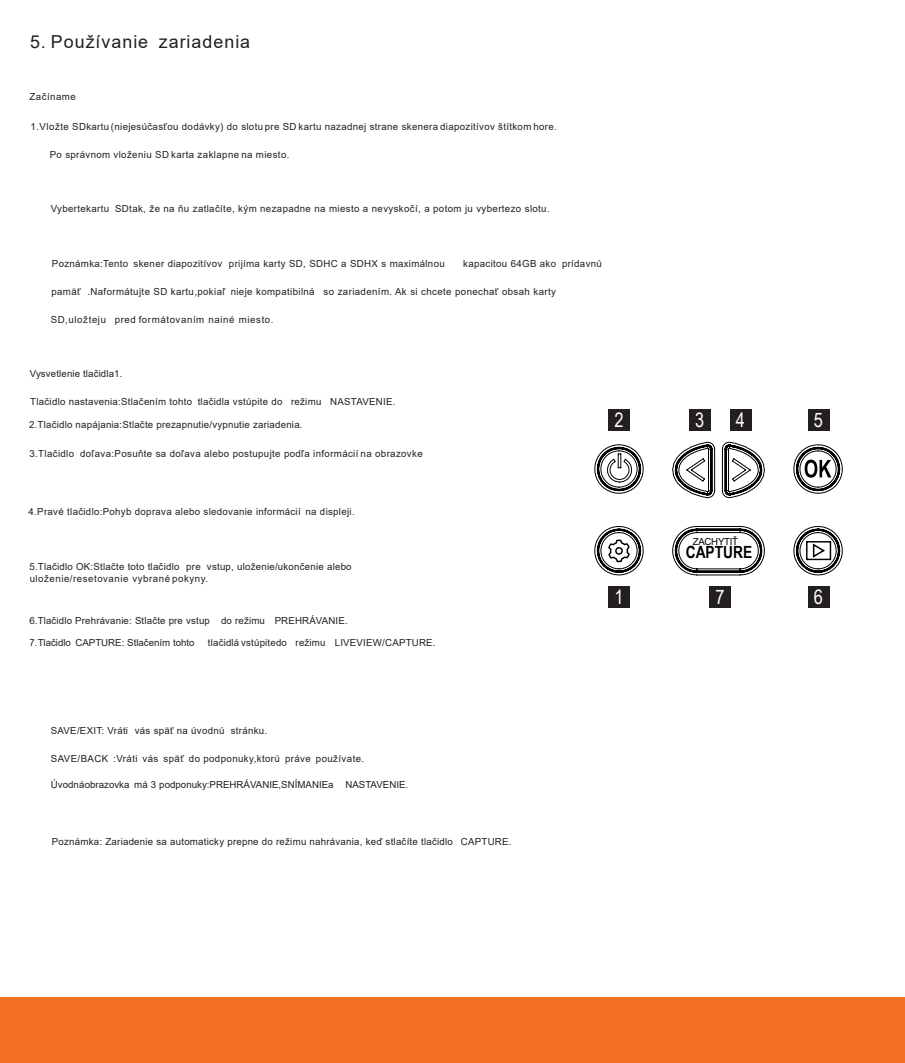
<style>
.page{position:relative;width:905px;height:1063px;background:#fff}
.page>*{position:absolute;margin:0;border:0;box-sizing:border-box;transform-origin:0 0}
.t1{font:20px "Arial Narrow";color:#fff}
.t2{font:17.75px "Arial";letter-spacing:.055em;color:#231f20}
.t3{font:700 16.75px "Arial Narrow";color:#000}
.t4{font:9.75px/12px "Arial";letter-spacing:.03em;color:#231f20}
.t5{font:9.75px "Arial";color:#231f20}
.t6{font:9.75px "Arial";letter-spacing:.06em;color:#231f20}
.t7{font:9.75px "Arial";letter-spacing:.01em;color:#231f20}
.t8{font:9.75px "Arial";letter-spacing:.05em;color:#231f20}
.t9{font:9.75px "Arial";letter-spacing:-.035em;color:#000}
</style>
<div class="page">
<div style="left:0;top:997px;width:905px;height:65px;background:#f36f21"></div>
<svg style="left:594px;top:442px;width:249px;height:133px"></svg>
<div style="left:609px;top:410px;width:21px;height:21px;background:#231f20"></div>
<div style="left:609px;top:586px;width:21px;height:21px;background:#231f20"></div>
<div style="left:689px;top:410px;width:22px;height:21px;background:#231f20"></div>
<div style="left:710px;top:586px;width:21px;height:21px;background:#231f20"></div>
<div style="left:730px;top:410px;width:21px;height:21px;background:#231f20"></div>
<div style="left:808px;top:410px;width:21px;height:21px;background:#231f20"></div>
<div style="left:808px;top:586px;width:21px;height:21px;background:#231f20"></div>
<h2 class="t2" style="left:30px;top:35px;width:222px">5. Používanie zariadenia</h2>
<p class="t8" style="left:29px;top:92px;width:48px">Začíname</p>
<p class="t4" style="left:31px;top:122px;width:528px">1.Vložte SDkartu (niejesúčasťou dodávky) do slotu pre SD kartu nazadnej strane skenera diapozitívov štítkom hore.</p>
<p class="t4" style="left:50px;top:150px;width:241px">Po správnom vloženiu SD karta zaklapne na miesto.</p>
<p class="t4" style="left:51px;top:203px;width:500px">Vybertekartu SDtak, že na ňu zatlačíte, kým nezapadne na miesto a nevyskočí, a potom ju vybertezo slotu.</p>
<p class="t4" style="left:52px;top:258px;width:394px">Poznámka:Tento skener diapozitívov prijíma karty SD, SDHC a SDHX s maximálnou</p>
<p class="t4" style="left:463px;top:258px;width:140px">kapacitou 64GB ako prídavnú</p>
<p class="t4" style="left:51px;top:287px;width:506px">pamäť .Naformátujte SD kartu,pokiaľ nieje kompatibilná so zariadením. Ak si chcete ponechať obsah karty</p>
<p class="t6" style="left:51px;top:316px;width:224px">SD,uložteju pred formátovaním nainé miesto.</p>
<p class="t7" style="left:30px;top:370px;width:94px">Vysvetlenie tlačidla1.</p>
<p class="t4" style="left:30px;top:396px;width:367px">Tlačidlo nastavenia:Stlačením tohto tlačidla vstúpite do režimu NASTAVENIE.</p>
<p class="t4" style="left:29px;top:419px;width:275px">2.Tlačidlo napájania:Stlačte prezapnutie/vypnutie zariadenia.</p>
<p class="t4" style="left:29px;top:448px;width:395px">3.Tlačidlo doľava:Posuňte sa doľava alebo postupujte podľa informácií na obrazovke</p>
<h1 class="t1" style="left:615px;top:413px;width:11px">2</h1>
<p class="t4" style="left:29px;top:506px;width:328px">4.Pravé tlačidlo:Pohyb doprava alebo sledovanie informácií na displeji.</p>
<p class="t4" style="left:29px;top:561px;width:324px">5.Tlačidlo OK:Stlačte toto tlačidlo pre vstup, uloženie/ukončenie alebo uloženie/resetovanie vybrané pokyny.</p>
<p class="t4" style="left:29px;top:616px;width:320px">6.Tlačidlo Prehrávanie: Stlačte pre vstup do režimu PREHRÁVANIE.</p>
<p class="t5" style="left:30px;top:638px;width:167px">7.Tlačidlo CAPTURE: Stlačením tohto</p>
<p class="t4" style="left:208px;top:637px;width:229px">tlačidlá vstúpitedo režimu LIVEVIEW/CAPTURE.</p>
<h1 class="t1" style="left:615px;top:589px;width:11px">1</h1>
<p class="t4" style="left:51px;top:726px;width:218px">SAVE/EXIT: Vráti vás späť na úvodnú stránku.</p>
<p class="t4" style="left:51px;top:753px;width:315px">SAVE/BACK :Vráti vás späť do podponuky,ktorú práve používate.</p>
<p class="t5" style="left:51px;top:781px;width:359px">Úvodnáobrazovka má 3 podponuky:PREHRÁVANIE,SNÍMANIEa NASTAVENIE.</p>
<p class="t4" style="left:52px;top:836px;width:461px">Poznámka: Zariadenie sa automaticky prepne do režimu nahrávania, keď stlačíte tlačidlo CAPTURE.</p>
<h1 class="t1" style="left:695px;top:413px;width:11px">3</h1>
<h1 class="t1" style="left:736px;top:413px;width:11px">4</h1>
<h1 class="t1" style="left:814px;top:413px;width:11px">5</h1>
<p class="t9" style="left:693px;top:537px;width:47px">ZACHYTIŤ</p>
<h3 class="t3" style="left:686px;top:545px;width:68px">CAPTURE</h3>
<h1 class="t1" style="left:716px;top:589px;width:11px">7</h1>
<h1 class="t1" style="left:814px;top:589px;width:11px">6</h1>
</div>
